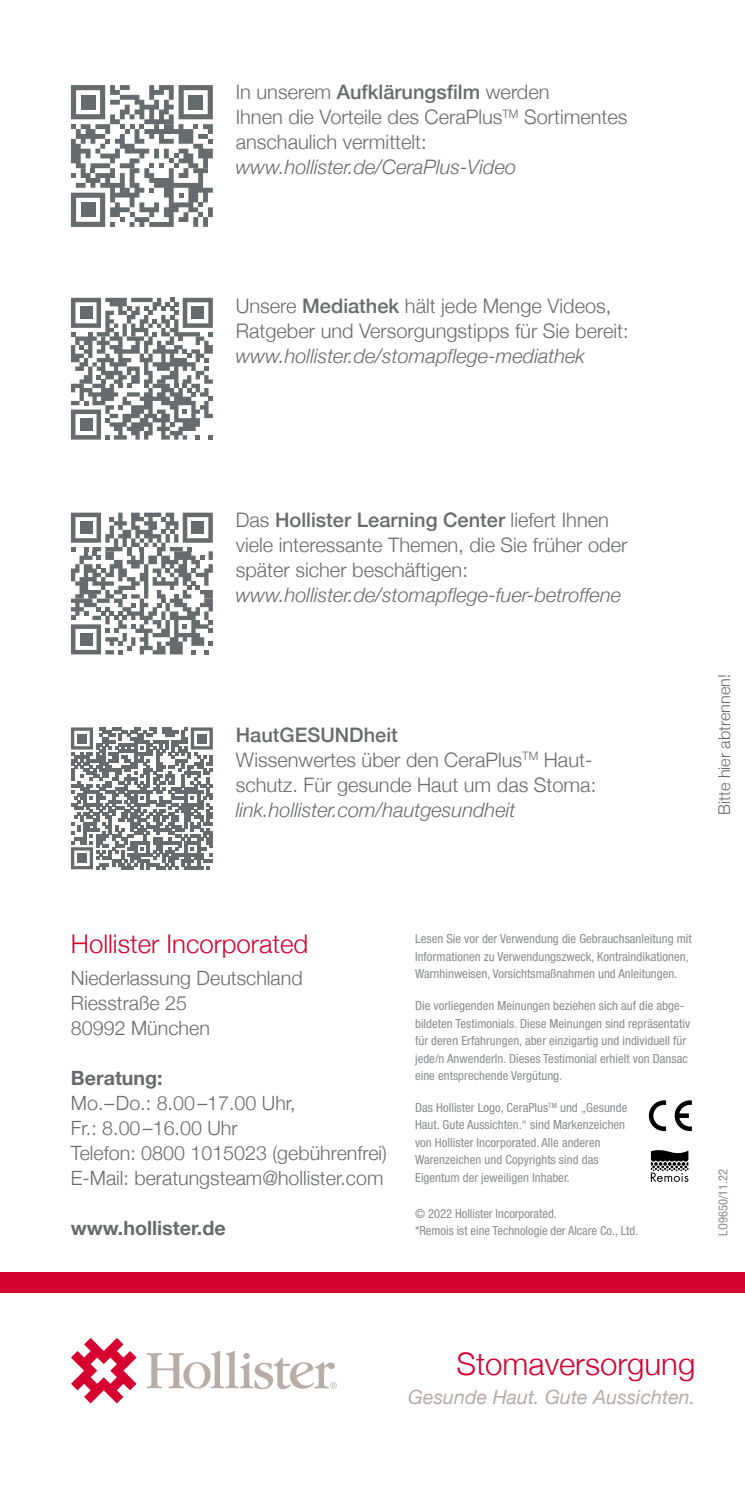
<style>
.page{position:relative;width:745px;height:1489px;background:#fff}
.page>*{position:absolute;margin:0;border:0;box-sizing:border-box;transform-origin:0 0}
.t1{font:300 31px "Helvetica Neue";color:#d6012f}
.Überschrift_Fließtex{font:300 25.75px "Helvetica Neue";color:#d6012f}
.Fließtext{font:300 20px/25px "Helvetica Neue";color:#666c6e}
.Fließtext-2{font:300 19.75px/25px "Helvetica Neue";color:#666c6e}
.t2{font:italic 19.75px "Helvetica Neue";color:#b7aca6}
.Fließtext-3{font:700 19.75px "Helvetica Neue";color:#666c6e}
.Überschrift_Fließtex-2{font:300 19.75px "Helvetica Neue";color:#666c6e}
.Fließtext-4{font:300 16.25px "Helvetica Neue";color:#666c6e}
.t3{font:condensed 12.5px/17.5px "Helvetica Neue LT Std";color:#868c8f}
.s1{font-weight:500}
.s2{font-style:italic}
</style>
<div class="page">
<svg style="left:71px;top:298px;width:142px;height:141px"></svg>
<div style="left:79px;top:306px;width:13px;height:13px;background:#666c6e"></div>
<div style="left:191px;top:306px;width:13px;height:13px;background:#666c6e"></div>
<div style="left:79px;top:418px;width:13px;height:13px;background:#666c6e"></div>
<svg style="left:71px;top:512px;width:142px;height:142px"></svg>
<div style="left:79px;top:521px;width:13px;height:13px;background:#666c6e"></div>
<div style="left:191px;top:521px;width:13px;height:13px;background:#666c6e"></div>
<div style="left:79px;top:633px;width:13px;height:13px;background:#666c6e"></div>
<svg style="left:71px;top:727px;width:142px;height:142px"></svg>
<div style="left:77px;top:733px;width:10px;height:10px;background:#666c6e"></div>
<div style="left:197px;top:733px;width:9px;height:10px;background:#666c6e"></div>
<div style="left:77px;top:853px;width:10px;height:10px;background:#666c6e"></div>
<svg style="left:71px;top:85px;width:142px;height:142px"></svg>
<div style="left:81px;top:95px;width:14px;height:14px;background:#666c6e"></div>
<div style="left:188px;top:95px;width:15px;height:14px;background:#666c6e"></div>
<div style="left:81px;top:202px;width:14px;height:15px;background:#666c6e"></div>
<svg style="left:650px;top:1150px;width:38px;height:31px"></svg>
<svg style="left:648px;top:1100px;width:17px;height:30px"></svg>
<svg style="left:674px;top:1100px;width:17px;height:30px"></svg>
<div style="left:0;top:1272px;width:744px;height:20px;background:#d6012f"></div>
<svg style="left:71px;top:1338px;width:65px;height:65px"></svg>
<svg style="left:146px;top:1351px;width:190px;height:37px"></svg>
<p class="Fließtext" style="left:236px;top:78px;width:393px">In unserem <span class="s1">Aufklärungsfilm</span> werden<br>Ihnen die Vorteile des CeraPlus<sup>TM</sup> Sortimentes anschaulich vermittelt: <span class="s2">www.hollister.de/CeraPlus-Video</span></p>
<p class="Fließtext" style="left:236px;top:292px;width:394px">Unsere <span class="s1">Mediathek</span> hält jede Menge Videos,<br>Ratgeber und Versorgungstipps für Sie bereit: <span class="s2">www.hollister.de/stomapflege-mediathek</span></p>
<p class="Fließtext" style="left:236px;top:506px;width:393px">Das <span class="s1">Hollister Learning Center</span> liefert Ihnen viele interessante Themen, die Sie früher oder später sicher beschäftigen: <span class="s2">www.hollister.de/stomapflege-fuer-betroffene</span></p>
<p class="Fließtext" style="left:236px;top:720px;width:362px"><span class="s1">HautGESUNDheit<br></span>Wissenwertes über den CeraPlus<sup>TM</sup> Haut&shy;schutz. Für gesunde Haut um das Stoma: <span class="s2">link.hollister.com/hautgesundheit</span></p>
<p class="Fließtext-4" style="left:710px;top:814px;width:142px;rotate:-90deg">Bitte hier abtrennen!</p>
<p class="Überschrift_Fließtex" style="left:71px;top:922px;width:239px">Hollister Incorporated</p>
<p class="Überschrift_Fließtex-2" style="left:71px;top:962px;width:233px">Niederlassung Deutschland</p>
<p class="Fließtext-2" style="left:71px;top:989px;width:118px">Riesstraße 25</p>
<p class="Fließtext-2" style="left:71px;top:1014px;width:140px">80992 München</p>
<p class="Fließtext-3" style="left:71px;top:1062px;width:93px">Beratung:</p>
<p class="Fließtext-2" style="left:71px;top:1089px;width:226px">Mo.–Do.: 8.00–17.00 Uhr,<br>Fr.: 8.00–16.00 Uhr</p>
<p class="Fließtext-2" style="left:71px;top:1139px;width:317px">Telefon: 0800 1015023 (gebührenfrei)</p>
<p class="Fließtext-2" style="left:71px;top:1164px;width:314px">E-Mail: beratungsteam@hollister.com</p>
<p class="Fließtext-3" style="left:71px;top:1212px;width:156px">www.hollister.de</p>
<p class="t3" style="left:415px;top:930px;width:278px">Lesen Sie vor der Verwendung die Gebrauchsanleitung mit<br>Informationen zu Verwendungszweck, Kontraindikationen,<br>Warnhinweisen, Vorsichtsmaßnahmen und Anleitungen.</p>
<p class="t3" style="left:415px;top:996px;width:276px">Die vorliegenden Meinungen beziehen sich auf die abge&shy;bildeten Testimonials. Diese Meinungen sind repräsentativ für deren Erfahrungen, aber einzigartig und individuell für jede/n AnwenderIn. Dieses Testimonial erhielt von Dansac eine entsprechende Vergütung.</p>
<p class="t3" style="left:415px;top:1098px;width:214px">Das Hollister Logo, CeraPlus<sup>TM</sup> und „Gesunde Haut. Gute Aussichten.“ sind Markenzeichen von Hollister Incorporated. Alle anderen Warenzeichen und Copyrights sind das Eigentum der jeweiligen Inhaber.</p>
<p class="t3" style="left:415px;top:1204px;width:143px">© 2022 Hollister Incorporated.</p>
<p class="t3" style="left:415px;top:1221px;width:224px">*Remois ist eine Technologie der Alcare Co., Ltd.</p>
<p class="t3" style="left:713px;top:1235px;width:68px;rotate:-90deg">LO9650/11.22</p>
<p class="t1" style="left:456px;top:1339px;width:240px">Stomaversorgung</p>
<p class="t2" style="left:408px;top:1382px;width:288px">Gesunde Haut. Gute Aussichten.</p>
</div>
